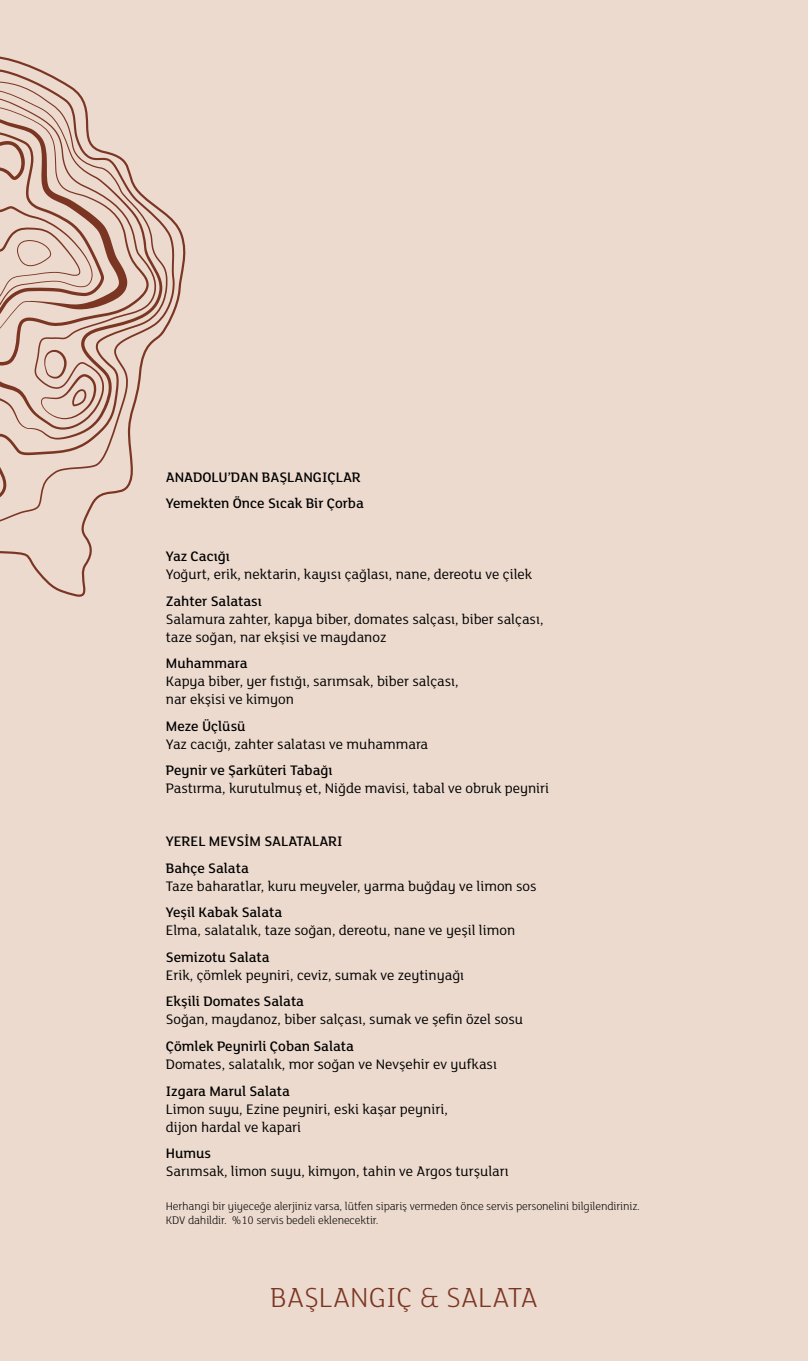
<style>
.page{position:relative;width:808px;height:1361px;background:#ecdace}
.page>*{position:absolute;margin:0;border:0;box-sizing:border-box;transform-origin:0 0}
.t1{font:300 30px "FS Lola";color:#7b3523}
.t2{font:15px/18px "FS Lola";color:#000}
.t3{font:500 15px/26.5px "FS Lola";color:#000}
.t4{font:300 12px/14.4px "FS Lola";letter-spacing:-.01em;color:#000}
</style>
<div class="page">
<svg style="left:0;top:56px;width:185px;height:541px"></svg>
<p class="t3" style="left:166px;top:465px;width:199px">ANADOLU’DAN BAŞLANGIÇLAR<br>Yemekten Önce Sıcak Bir Çorba</p>
<p class="t3" style="left:166px;top:544px;width:66px">Yaz Cacığı</p>
<p class="t2" style="left:166px;top:567px;width:368px">Yoğurt, erik, nektarin, kayısı çağlası, nane, dereotu ve çilek</p>
<p class="t3" style="left:166px;top:589px;width:98px">Zahter Salatası</p>
<p class="t2" style="left:166px;top:611px;width:379px">Salamura zahter, kapya biber, domates salçası, biber salçası, taze soğan, nar ekşisi ve maydanoz</p>
<p class="t3" style="left:166px;top:651px;width:83px">Muhammara</p>
<p class="t2" style="left:166px;top:674px;width:294px">Kapya biber, yer fıstığı, sarımsak, biber salçası, nar ekşisi ve kimyon</p>
<p class="t3" style="left:166px;top:714px;width:81px">Meze Üçlüsü</p>
<p class="t2" style="left:166px;top:736px;width:264px">Yaz cacığı, zahter salatası ve muhammara</p>
<p class="t3" style="left:166px;top:758px;width:168px">Peynir ve Şarküteri Tabağı</p>
<p class="t2" style="left:166px;top:781px;width:385px">Pastırma, kurutulmuş et, Niğde mavisi, tabal ve obruk peyniri</p>
<p class="t3" style="left:166px;top:829px;width:178px">YEREL MEVSİM SALATALARI<br>Bahçe Salata</p>
<p class="t2" style="left:166px;top:878px;width:372px">Taze baharatlar, kuru meyveler, yarma buğday ve limon sos</p>
<p class="t3" style="left:166px;top:900px;width:118px">Yeşil Kabak Salata</p>
<p class="t2" style="left:166px;top:923px;width:351px">Elma, salatalık, taze soğan, dereotu, nane ve yeşil limon</p>
<p class="t3" style="left:166px;top:945px;width:105px">Semizotu Salata</p>
<p class="t2" style="left:166px;top:967px;width:300px">Erik, çömlek peyniri, ceviz, sumak ve zeytinyağı</p>
<p class="t3" style="left:166px;top:989px;width:140px">Ekşili Domates Salata</p>
<p class="t2" style="left:166px;top:1012px;width:359px">Soğan, maydanoz, biber salçası, sumak ve şefin özel sosu</p>
<p class="t3" style="left:166px;top:1034px;width:190px">Çömlek Peynirli Çoban Salata</p>
<p class="t2" style="left:166px;top:1056px;width:333px">Domates, salatalık, mor soğan ve Nevşehir ev yufkası</p>
<p class="t3" style="left:166px;top:1078px;width:126px">Izgara Marul Salata</p>
<p class="t2" style="left:166px;top:1101px;width:283px">Limon suyu, Ezine peyniri, eski kaşar peyniri, dijon hardal ve kapari</p>
<p class="t3" style="left:166px;top:1141px;width:47px">Humus</p>
<p class="t2" style="left:166px;top:1163px;width:344px">Sarımsak, limon suyu, kimyon, tahin ve Argos turşuları</p>
<p class="t4" style="left:166px;top:1199px;width:475px">Herhangi bir yiyeceğe alerjiniz varsa, lütfen sipariş vermeden önce servis personelini bilgilendiriniz.<br>KDV dahildir. %10 servis bedeli eklenecektir.</p>
<h1 class="t1" style="left:270px;top:1285px;width:269px">BAŞLANGIÇ &amp; SALATA</h1>
</div>
